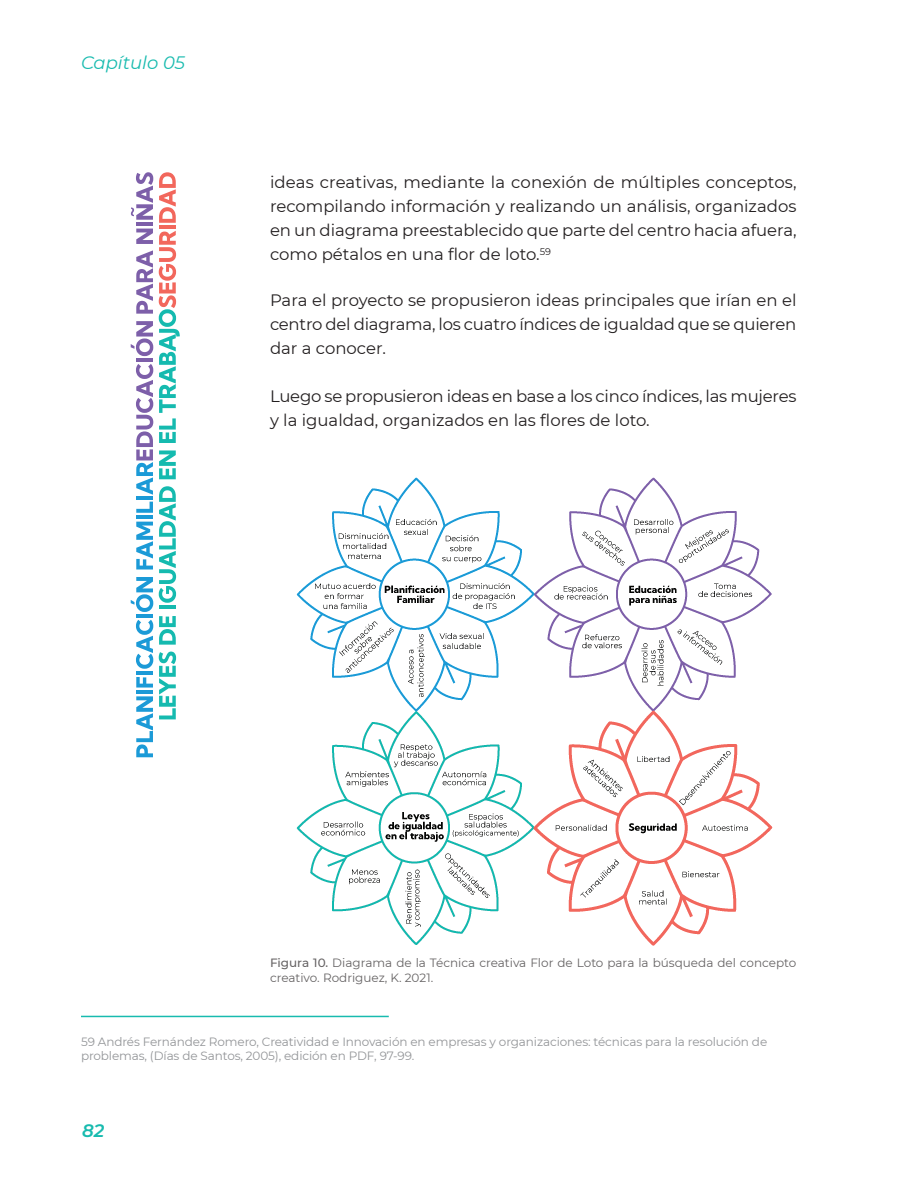
<style>
.page{position:relative;width:918px;height:1188px;background:#fff}
.page>*{position:absolute;margin:0;border:0;box-sizing:border-box;transform-origin:0 0}
.t1{font:italic 18px "Montserrat";color:#18bbaf}
.t2{font:italic 600 18px "Montserrat";color:#18bbaf}
.t3{font:16.5px/24px "Montserrat";letter-spacing:-.015em;color:#231f20;text-align:justify}
.t4{font:12px/14.4px "Montserrat";letter-spacing:-.01em;color:#939598}
.t5{font:12px/14.4px "Montserrat";color:#231f20}
.s1{font-weight:500}
</style>
<div class="page">
<hr style="left:81px;top:1016px;width:308px;height:1px;background:#18bbaf">
<svg style="left:136px;top:696px;width:17px;height:61px"></svg>
<hr style="left:136px;top:690px;width:17px;height:4px;background:#1b9ad7">
<svg style="left:136px;top:677px;width:17px;height:11px"></svg>
<hr style="left:136px;top:671px;width:17px;height:4px;background:#1b9ad7">
<svg style="left:136px;top:620px;width:17px;height:49px"></svg>
<hr style="left:136px;top:614px;width:17px;height:4px;background:#1b9ad7">
<svg style="left:131px;top:577px;width:22px;height:35px"></svg>
<svg style="left:136px;top:522px;width:17px;height:48px"></svg>
<hr style="left:136px;top:515px;width:17px;height:4px;background:#1b9ad7">
<svg style="left:136px;top:502px;width:17px;height:11px"></svg>
<hr style="left:136px;top:496px;width:17px;height:4px;background:#1b9ad7">
<svg style="left:136px;top:364px;width:17px;height:131px"></svg>
<hr style="left:136px;top:358px;width:17px;height:4px;background:#7d5fa9">
<svg style="left:131px;top:321px;width:22px;height:35px"></svg>
<svg style="left:136px;top:250px;width:17px;height:64px"></svg>
<svg style="left:136px;top:229px;width:17px;height:15px"></svg>
<hr style="left:136px;top:222px;width:17px;height:4px;background:#7d5fa9">
<svg style="left:131px;top:172px;width:22px;height:48px"></svg>
<svg style="left:159px;top:652px;width:17px;height:67px"></svg>
<svg style="left:159px;top:616px;width:17px;height:29px"></svg>
<hr style="left:159px;top:605px;width:17px;height:4px;background:#15baaf">
<svg style="left:159px;top:486px;width:17px;height:117px"></svg>
<svg style="left:159px;top:450px;width:17px;height:29px"></svg>
<svg style="left:159px;top:231px;width:21px;height:212px"></svg>
<hr style="left:159px;top:225px;width:17px;height:4px;background:#f2675c">
<svg style="left:159px;top:172px;width:17px;height:51px"></svg>
<img style="left:296px;top:477px;width:477px;height:469px">
<p class="t1" style="left:81px;top:50px;width:106px">Capítulo 05</p>
<p class="t3" style="left:270px;top:170px;width:528px">ideas creativas, mediante la conexión de múltiples conceptos, recompilando información y realizando un análisis, organizados en un diagrama preestablecido que parte del centro hacia afuera, como pétalos en una flor de loto.<sup>59</sup></p>
<p class="t3" style="left:270px;top:287px;width:528px">Para el proyecto se propusieron ideas principales que irían en el centro del diagrama, los cuatro índices de igualdad que se quieren dar a conocer.</p>
<p class="t3" style="left:270px;top:383px;width:528px">Luego se propusieron ideas en base a los cinco índices, las mujeres y la igualdad, organizados en las flores de loto.</p>
<p class="t5" style="left:270px;top:956px;width:528px"><span class="s1">Figura 10.</span> Diagrama de la Técnica creativa Flor de Loto para la búsqueda del concepto creativo. Rodriguez, K. 2021.</p>
<p class="t4" style="left:81px;top:1034px;width:688px">59 Andrés Fernández Romero, Creatividad e Innovación en empresas y organizaciones: técnicas para la resolución de problemas, (Días de Santos, 2005), edición en PDF, 97-99.</p>
<p class="t2" style="left:82px;top:1118px;width:24px">82</p>
</div>
